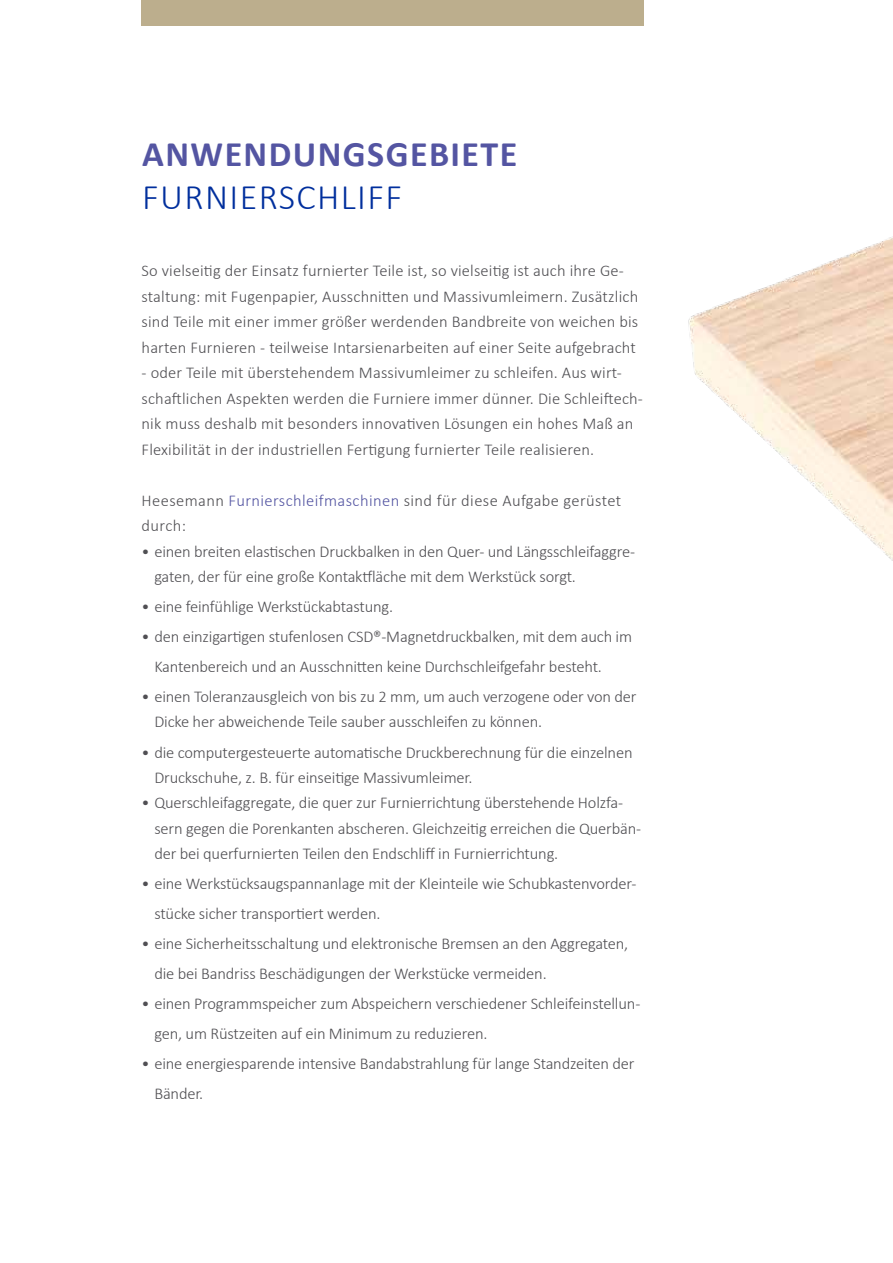
<style>
.page{position:relative;width:893px;height:1263px;background:#fff}
.page>*{position:absolute;margin:0;border:0;box-sizing:border-box;transform-origin:0 0}
.t1{font:700 36px "Calibri";letter-spacing:.04em;color:#5455a2}
.t2{font:300 36px "Calibri";letter-spacing:.04em;color:#002f9d}
.t3{font:300 16.5px/25.5px "Calibri";letter-spacing:-.01em;color:#504f53}
.t4{font:300 16.5px/25.5px "Calibri";letter-spacing:.01em;color:#504f53}
.t5{font:300 16.5px/25.5px "Calibri";letter-spacing:.025em;color:#504f53}
.s1{color:#5455a2}
</style>
<div class="page">
<div style="left:142px;top:0;width:502px;height:26px;background:#bcae8d"></div>
<img style="left:688px;top:236px;width:205px;height:325px">
<h1 class="t1" style="left:142px;top:131px;width:377px">ANWENDUNGSGEBIETE</h1>
<h1 class="t2" style="left:142px;top:175px;width:241px">Furnierschliff</h1>
<p class="t4" style="left:142px;top:258px;width:498px">So vielseitig der Einsatz furnierter Teile ist, so vielseitig ist auch ihre Ge&shy;staltung: mit Fugenpapier, Ausschnitten und Massivumleimern. Zusätzlich sind Teile mit einer immer größer werdenden Bandbreite von weichen bis harten Furnieren - teilweise I ntarsienarbeiten auf einer Seite aufgebracht</p>
<p class="t4" style="left:142px;top:360px;width:503px">- oder Teile mit überstehendem Massivumleimer zu schleifen. Aus wirt&shy;schaftlichen Aspekten werden die Furniere immer dünner. Die Schleiftech&shy;nik muss deshalb mit besonders innovativen Lösungen ein hohes Maß an Flexibilität in der industriellen Fertigung furnierter Teile realisieren.</p>
<p class="t5" style="left:142px;top:487px;width:481px">Heesemann <span class="s1">Furnierschleifmaschinen</span> sind für diese Aufgabe gerüstet durch:</p>
<p class="t3" style="left:154px;top:538px;width:482px;text-indent:-13px">• einen breiten elastischen Druckbalken in den Quer- und Längsschleifaggre&shy;gaten, der für eine große Kontaktfläche mit dem Werkstück sorgt.</p>
<p class="t3" style="left:142px;top:594px;width:253px">• eine feinfühlige Werkstückabtastung.</p>
<p class="t3" style="left:154px;top:621px;width:479px;line-height:30px;text-indent:-13px">• den einzigartigen stufenlosen CSD®-Magnetdruckbalken, mit dem auch im<br>Kantenbereich und an Ausschnitten keine Durchschleifgefahr besteht.</p>
<p class="t3" style="left:154px;top:684px;width:484px;text-indent:-13px">• einen Toleranzausgleich von bis zu 2 mm, um auch verzogene oder von der<br>Dicke her abweichende Teile sauber ausschleifen zu können.</p>
<p class="t3" style="left:154px;top:739px;width:480px;text-indent:-13px">• die computergesteuerte automatische Druckberechnung für die einzelnen<br>Druckschuhe, z. B. für einseitige Massivumleimer.</p>
<p class="t3" style="left:154px;top:790px;width:488px;text-indent:-13px">• Querschleifaggregate, die quer zur Furnierrichtung überstehende Holzfa&shy;sern gegen die Porenkanten abscheren. Gleichzeitig erreichen die Querbän&shy;der bei querfurnierten Teilen den Endschliff in Furnierrichtung.</p>
<p class="t3" style="left:154px;top:869px;width:484px;line-height:30px;text-indent:-13px">• eine Werkstücksaugspannanlage mit der Kleinteile wie Schubkastenvorder&shy;stücke sicher transportiert werden.</p>
<p class="t3" style="left:154px;top:929px;width:475px;line-height:30px;text-indent:-13px">• eine Sicherheitsschaltung und elektronische Bremsen an den Aggregaten, die bei Bandriss Beschädigungen der Werkstücke vermeiden.</p>
<p class="t3" style="left:154px;top:989px;width:488px;line-height:30px;text-indent:-13px">• einen Programmspeicher zum Abspeichern verschiedener Schleifeinstellun&shy;gen, um Rüstzeiten auf ein M inimum zu reduzieren.</p>
<p class="t3" style="left:154px;top:1049px;width:482px;line-height:30px;text-indent:-13px">• eine energiesparende intensive Bandabstrahlung für lange Standzeiten der<br>Bänder.</p>
</div>
